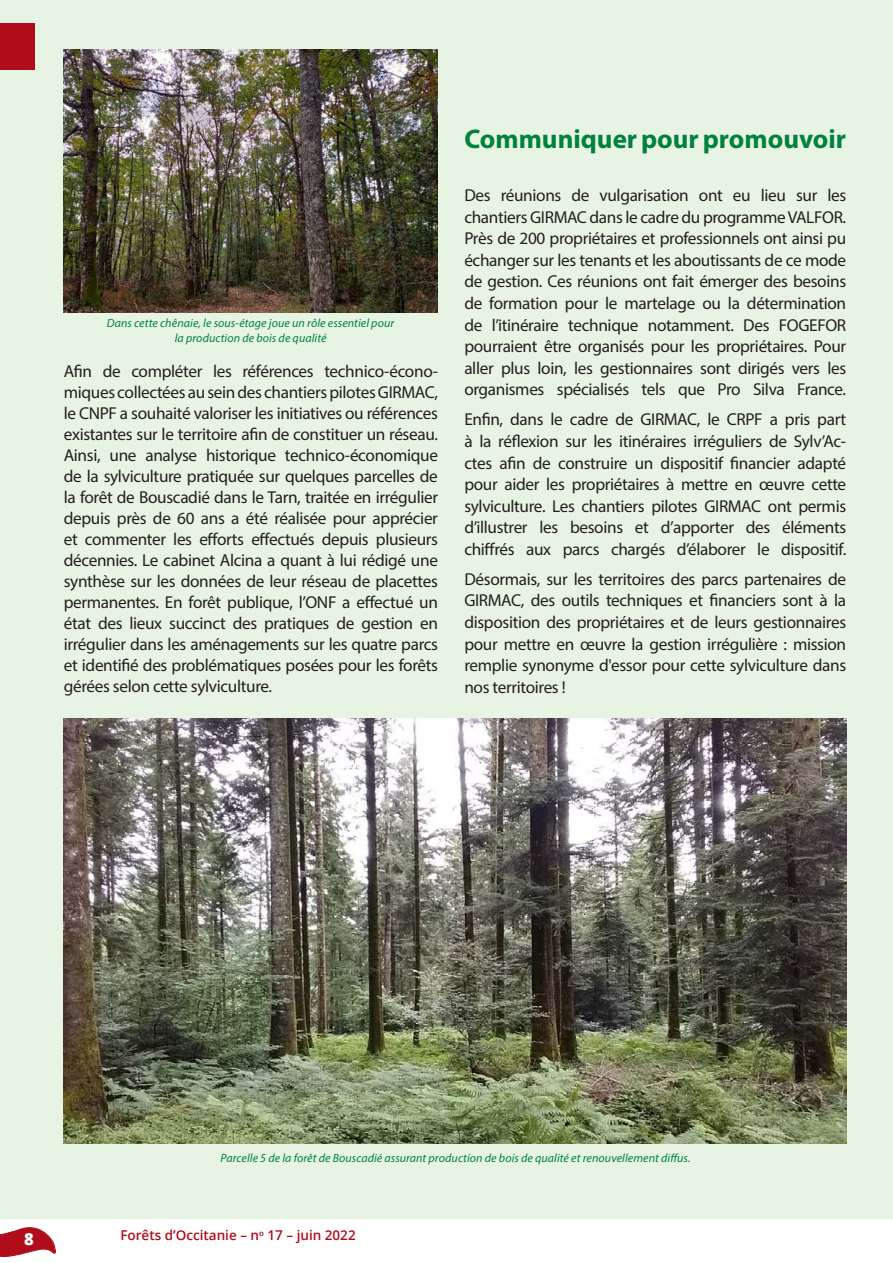
<style>
.page{position:relative;width:893px;height:1263px;background:#fff}
.page>*{position:absolute;margin:0;border:0;box-sizing:border-box;transform-origin:0 0}
.Intertitre{font:700 27px "Myriad Pro";color:#00823f}
.t1{font:17.25px/21.6px "Myriad Pro";letter-spacing:-.02em;color:#231f20;text-align:justify}
.t2{font:800 16.5px "Open Sans";color:#fff}
.t3{font:600 13.5px "Open Sans";color:#b00d1a}
._5_Texte{font:italic 12px "Myriad Pro";letter-spacing:.005em;color:#00823f}
</style>
<div class="page">
<div style="left:0;top:0;width:893px;height:1219px;background:#e7f3e3"></div>
<svg style="left:0;top:1227px;width:56px;height:30px"></svg>
<div style="left:0;top:23px;width:34px;height:47px;background:#b00d1a"></div>
<img style="left:64px;top:718px;width:782px;height:426px">
<img style="left:64px;top:49px;width:374px;height:263px">
<p class="_5_Texte" style="left:107px;top:315px;width:289px">Dans cette chênaie, le sous-étage joue un rôle essentiel pour</p>
<p class="_5_Texte" style="left:175px;top:331px;width:153px">la production de bois de qualité</p>
<p class="t1" style="left:64px;top:360px;width:376px;line-height:21px">Afin de compléter les références technico-écono&shy;miques collectées au sein des chantiers pilotes GIRMAC, le CNPF a souhaité valoriser les initiatives ou références existantes sur le territoire afin de constituer un réseau.<br>Ainsi, une analyse historique technico-économique de la sylviculture pratiquée sur quelques parcelles de la forêt de Bouscadié dans le Tarn, traitée en irrégulier depuis près de 60 ans a été réalisée pour apprécier et commenter les efforts effectués depuis plusieurs décennies. Le cabinet Alcina a quant à lui rédigé une synthèse sur les données de leur réseau de placettes permanentes. En forêt publique, l’ONF a effectué un état des lieux succinct des pratiques de gestion en irrégulier dans les aménagements sur les quatre parcs et identifié des problématiques posées pour les forêts gérées selon cette sylviculture.</p>
<p class="Intertitre" style="left:464px;top:121px;width:383px">Communiquer pour promouvoir</p>
<p class="t1" style="left:464px;top:184px;width:383px">Des réunions de vulgarisation ont eu lieu sur les chantiers GIRMAC dans le cadre du programme VALFOR.<br>Près de 200 propriétaires et professionnels ont ainsi pu échanger sur les tenants et les aboutissants de ce mode de gestion. Ces réunions ont fait émerger des besoins de formation pour le martelage ou la détermination de l’itinéraire technique notamment. Des FOGEFOR pourraient être organisés pour les propriétaires. Pour aller plus loin, les gestionnaires sont dirigés vers les organismes spécialisés tels que Pro Silva France.</p>
<p class="t1" style="left:464px;top:408px;width:383px">Enfin, dans le cadre de GIRMAC, le CRPF a pris part à la réflexion sur les itinéraires irréguliers de Sylv’Ac&shy;ctes afin de construire un dispositif financier adapté pour aider les propriétaires à mettre en œuvre cette sylviculture. Les chantiers pilotes GIRMAC ont permis d’illustrer les besoins et d’apporter des éléments chiffrés aux parcs chargés d’élaborer le dispositif.</p>
<p class="t1" style="left:464px;top:568px;width:383px">Désormais, sur les territoires des parcs partenaires de GIRMAC, des outils techniques et financiers sont à la disposition des propriétaires et de leurs gestionnaires pour mettre en œuvre la gestion irrégulière : mission remplie synonyme d'essor pour cette sylviculture dans nos territoires !</p>
<p class="t2" style="left:24px;top:1226px;width:11px">8</p>
<p class="_5_Texte" style="left:220px;top:1150px;width:472px">Parcelle 5 de la forêt de Bouscadié assurant production de bois de qualité et renouvellement diffus.</p>
<p class="t3" style="left:120px;top:1226px;width:237px">Forêts d’Occitanie – n<sup>o</sup> 17 – juin 2022</p>
</div>
